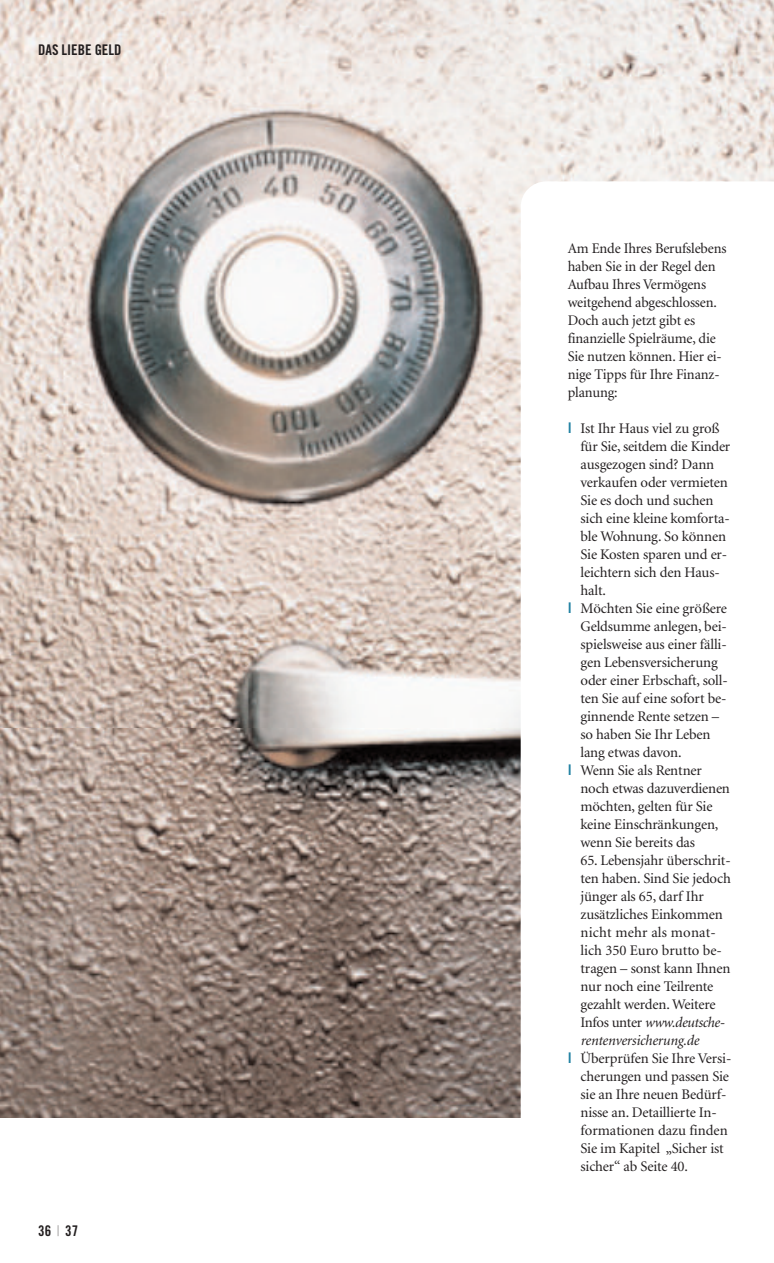
<style>
.page{position:relative;width:774px;height:1263px;background:#fff}
.page>*{position:absolute;margin:0;border:0;box-sizing:border-box;transform-origin:0 0}
.t1{font:14.7px/18px "Minion";letter-spacing:-.01em;color:#231f20}
.t2{font:italic 14.7px "Minion";letter-spacing:-.01em;color:#231f20}
.t3{font:14.7px "Minion";letter-spacing:.015em;color:#231f20}
.t4{font:14.7px "Trade Gothic Bold Cond Twenty";letter-spacing:-.005em;color:#231f20}
.s1{font-family:"Trade Gothic Bold Cond Twenty";color:#1d7fa1}
.s2{font-style:normal}
</style>
<div class="page">
<img style="left:0;top:0;width:774px;height:1117px">
<svg style="left:521px;top:181px;width:253px;height:936px"></svg>
<p class="t4" style="left:38px;top:45px;width:85px">DAS LIEBE GELD</p>
<p class="t4" style="left:38px;top:1225px;width:41px">36 | 37</p>
<p class="t1" style="left:568px;top:241px;width:160px">Am Ende Ihres Berufslebens haben Sie in der Regel den<br>Aufbau Ihres Vermögens weitgehend abgeschlossen.<br>Doch auch jetzt gibt es finanzielle Spielräume, die<br>Sie nutzen können. Hier ei&shy;nige Tipps für Ihre Finanz&shy;planung:</p>
<p class="t1" style="left:568px;top:421px;width:153px"><span class="s1">I</span> Ist Ihr Haus viel zu groß</p>
<p class="t1" style="left:580px;top:439px;width:151px">für Sie, seitdem die Kinder</p>
<p class="t1" style="left:580px;top:457px;width:135px">ausgezogen sind? Dann</p>
<p class="t1" style="left:580px;top:475px;width:149px">verkaufen oder vermieten</p>
<p class="t1" style="left:580px;top:493px;width:134px">Sie es doch und suchen</p>
<p class="t1" style="left:580px;top:511px;width:151px">sich eine kleine komforta-</p>
<p class="t1" style="left:580px;top:529px;width:147px">ble Wohnung. So können</p>
<p class="t1" style="left:580px;top:547px;width:148px">Sie Kosten sparen und er-</p>
<p class="t1" style="left:580px;top:565px;width:141px">leichtern sich den Haus-</p>
<p class="t1" style="left:580px;top:583px;width:27px">halt.</p>
<p class="t1" style="left:568px;top:601px;width:161px"><span class="s1">I</span> Möchten Sie eine größere</p>
<p class="t1" style="left:580px;top:619px;width:148px">Geldsumme anlegen, bei-</p>
<p class="t1" style="left:580px;top:637px;width:148px">spielsweise aus einer fälli-</p>
<p class="t1" style="left:580px;top:655px;width:139px">gen Lebensversicherung</p>
<p class="t1" style="left:580px;top:673px;width:149px">oder einer Erbschaft, soll-</p>
<p class="t1" style="left:580px;top:691px;width:148px">ten Sie auf eine sofort be-</p>
<p class="t1" style="left:580px;top:709px;width:140px">ginnende Rente setzen –</p>
<p class="t1" style="left:580px;top:727px;width:132px">so haben Sie Ihr Leben</p>
<p class="t1" style="left:580px;top:745px;width:103px">lang etwas davon.</p>
<p class="t1" style="left:568px;top:763px;width:136px"><span class="s1">I</span> Wenn Sie als Rentner</p>
<p class="t1" style="left:580px;top:781px;width:151px">noch etwas dazuverdienen</p>
<p class="t1" style="left:580px;top:799px;width:134px">möchten, gelten für Sie</p>
<p class="t1" style="left:580px;top:817px;width:139px">keine Einschränkungen,</p>
<p class="t1" style="left:580px;top:835px;width:116px">wenn Sie bereits das</p>
<p class="t1" style="left:580px;top:853px;width:152px">65. Lebensjahr überschrit-</p>
<p class="t1" style="left:580px;top:871px;width:152px">ten haben. Sind Sie jedoch</p>
<p class="t1" style="left:580px;top:889px;width:125px">jünger als 65, darf Ihr</p>
<p class="t1" style="left:580px;top:907px;width:144px">zusätzliches Einkommen</p>
<p class="t3" style="left:580px;top:927px;width:137px">nicht mehr als monat-</p>
<p class="t1" style="left:580px;top:943px;width:143px">lich 350 Euro brutto be-</p>
<p class="t1" style="left:580px;top:961px;width:151px">tragen – sonst kann Ihnen</p>
<p class="t1" style="left:580px;top:979px;width:134px">nur noch eine Teilrente</p>
<p class="t1" style="left:580px;top:997px;width:137px">gezahlt werden. Weitere</p>
<p class="t2" style="left:580px;top:1017px;width:146px"><span class="s2">Infos unter</span> www.deutsche-</p>
<p class="t2" style="left:580px;top:1035px;width:120px">rentenversicherung.de</p>
<p class="t1" style="left:568px;top:1051px;width:165px"><span class="s1">I</span> Überprüfen Sie Ihre Versi-</p>
<p class="t1" style="left:580px;top:1069px;width:150px">cherungen und passen Sie</p>
<p class="t1" style="left:580px;top:1087px;width:147px">sie an Ihre neuen Bedürf-</p>
<p class="t1" style="left:580px;top:1105px;width:138px">nisse an. Detaillierte In-</p>
<p class="t1" style="left:580px;top:1123px;width:149px">formationen dazu finden</p>
<p class="t1" style="left:580px;top:1141px;width:145px">Sie im Kapitel „Sicher ist</p>
<p class="t1" style="left:580px;top:1159px;width:109px">sicher“ ab Seite 40.</p>
</div>
